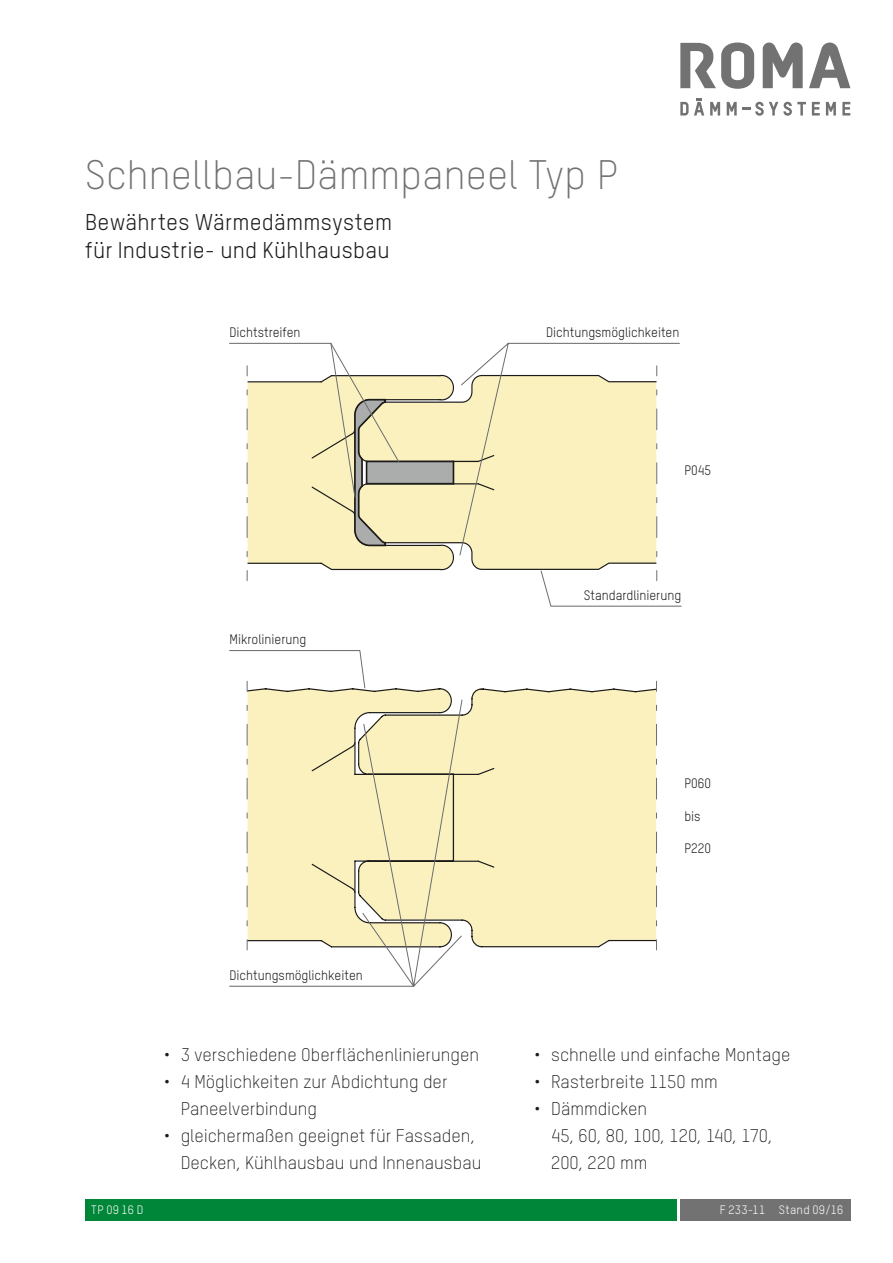
<style>
.page{position:relative;width:893px;height:1263px;background:#fff}
.page>*{position:absolute;margin:0;border:0;box-sizing:border-box;transform-origin:0 0}
.t1{font:300 40.5px "TSTARPRO";letter-spacing:.005em;color:#717271}
.t2{font:22.5px/28.5px "TSTARPRO";letter-spacing:.01em;color:#1c1b1a}
.t3{font:300 18px/27px "TSTARPRO";color:#1c1b1a}
.t4{font:13.5px "TSTARPRO";color:#1c1b1a;scale:.96 1}
.t5{font:12px "TSTARPRO";letter-spacing:.025em;color:#fff}
</style>
<div class="page">
<svg style="left:763px;top:43px;width:40px;height:45px"></svg>
<svg style="left:809px;top:43px;width:41px;height:45px"></svg>
<svg style="left:680px;top:43px;width:74px;height:46px"></svg>
<svg style="left:680px;top:98px;width:24px;height:18px"></svg>
<svg style="left:710px;top:102px;width:10px;height:14px"></svg>
<svg style="left:727px;top:102px;width:79px;height:14px"></svg>
<svg style="left:812px;top:102px;width:8px;height:14px"></svg>
<svg style="left:826px;top:102px;width:10px;height:14px"></svg>
<svg style="left:842px;top:102px;width:8px;height:14px"></svg>
<div style="left:85px;top:1199px;width:591px;height:21px;background:#008639"></div>
<div style="left:680px;top:1199px;width:170px;height:21px;background:#717271"></div>
<div style="left:246px;top:691px;width:84px;height:257px;background:#fbf1bf"></div>
<svg style="left:247px;top:914px;width:1px;height:12px"></svg>
<svg style="left:247px;top:698px;width:1px;height:209px"></svg>
<svg style="left:229px;top:650px;width:101px;height:41px"></svg>
<svg style="left:229px;top:343px;width:101px;height:238px"></svg>
<svg style="left:330px;top:342px;width:350px;height:644px"></svg>
<hr style="left:230px;top:986px;width:184px;height:1px;background:#6a6c6c">
<h1 class="t1" style="left:85px;top:148px;width:535px">Schnellbau-Dämmpaneel Typ P</h1>
<p class="t2" style="left:85px;top:207px;width:309px">Bewährtes Wärmedämmsystem für Industrie- und Kühlhausbau</p>
<p class="t4" style="left:230px;top:323px;width:76px">Dichtstreifen</p>
<p class="t4" style="left:546px;top:323px;width:140px">Dichtungsmöglichkeiten</p>
<p class="t4" style="left:684px;top:462px;width:29px">P045</p>
<p class="t4" style="left:230px;top:630px;width:81px">Mikrolinierung</p>
<p class="t4" style="left:230px;top:966px;width:140px">Dichtungsmöglichkeiten</p>
<p class="t3" style="left:164px;top:1040px;width:317px">• 3 verschiedene Oberflächenlinierungen</p>
<p class="t3" style="left:181px;top:1067px;width:268px;text-indent:-17px">• 4 Möglichkeiten zur Abdichtung der<br>Paneelverbindung</p>
<p class="t3" style="left:181px;top:1121px;width:302px;text-indent:-17px">• gleichermaßen geeignet für Fassaden,<br>Decken, Kühlhausbau und Innenausbau</p>
<p class="t4" style="left:584px;top:586px;width:103px">Standardlinierung</p>
<p class="t4" style="left:684px;top:775px;width:29px">P060</p>
<p class="t4" style="left:684px;top:807px;width:18px">bis</p>
<p class="t4" style="left:684px;top:839px;width:29px">P220</p>
<p class="t3" style="left:534px;top:1040px;width:258px">• schnelle und einfache Montage</p>
<p class="t3" style="left:534px;top:1067px;width:185px">• Rasterbreite 1150 mm</p>
<p class="t3" style="left:551px;top:1094px;width:223px;text-indent:-17px">• Dämmdicken<br>45, 60, 80, 100, 120, 140, 170,<br>200, 220 mm</p>
<p class="t5" style="left:91px;top:1202px;width:54px">TP 09 16 D</p>
<p class="t5" style="left:720px;top:1201px;width:125px">F 233-11 Stand 09/16</p>
</div>
